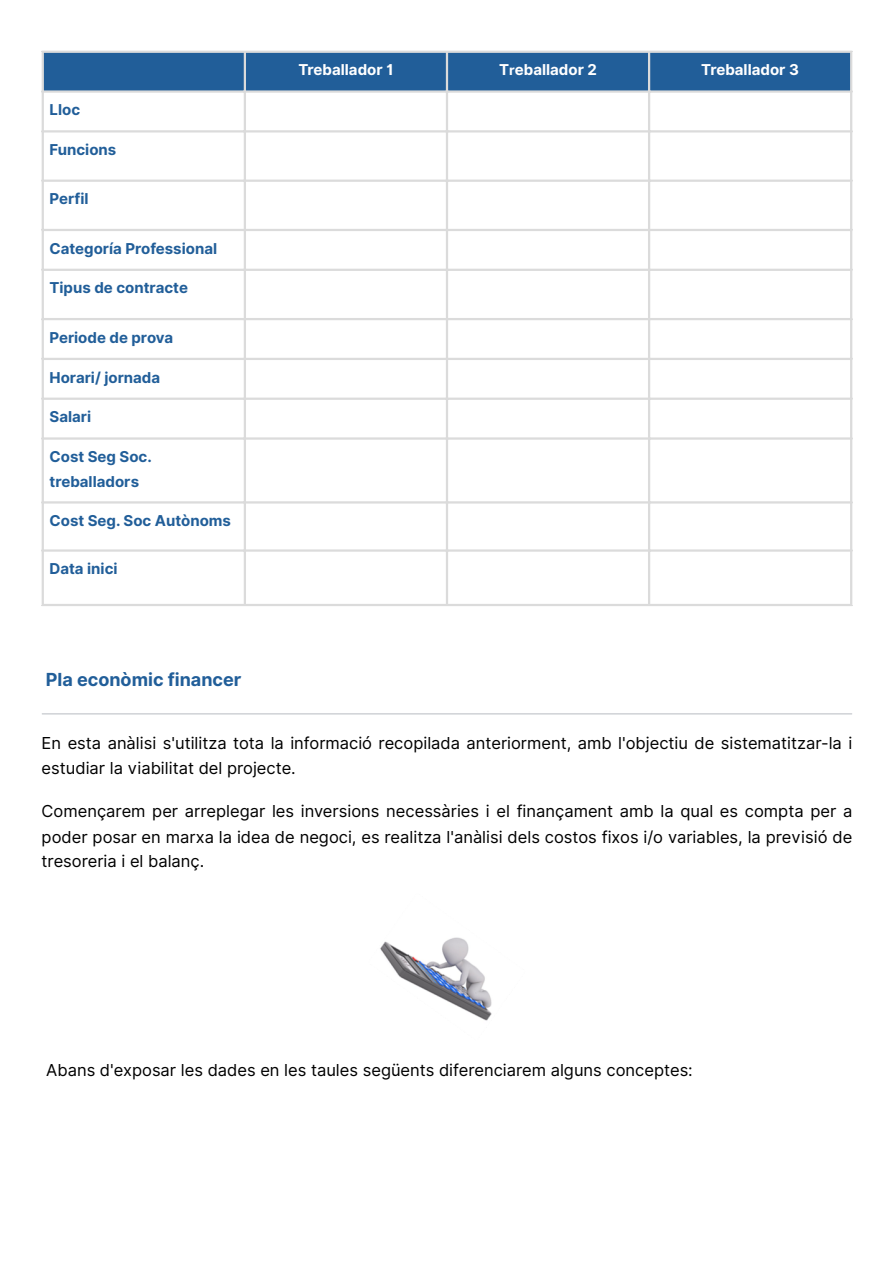
<style>
.page{position:relative;width:894px;height:1263px;background:#fff}
.page>*{position:absolute;margin:0;border:0;box-sizing:border-box;transform-origin:0 0}
.t1{font:700 18px "Inter";color:#215e99}
.t2{font:16.5px/25.3px "Inter";color:#000}
.t3{font:700 15px/24.8px "Inter";color:#215e99}
.t4{font:700 15px "Inter";color:#fff}
.s1{font-size:13.5px}
</style>
<div class="page">
<div style="left:44px;top:53px;width:805px;height:37px;background:#215e99"></div>
<hr style="left:42px;top:53px;width:2px;height:551px;background:#dbdbdb">
<hr style="left:244px;top:53px;width:2px;height:551px;background:#dbdbdb">
<hr style="left:446px;top:53px;width:2px;height:551px;background:#dbdbdb">
<hr style="left:647px;top:53px;width:3px;height:551px;background:#dbdbdb">
<hr style="left:849px;top:53px;width:3px;height:551px;background:#dbdbdb">
<hr style="left:42px;top:51px;width:810px;height:2px;background:#dbdbdb">
<hr style="left:42px;top:90px;width:810px;height:3px;background:#dbdbdb">
<hr style="left:42px;top:130px;width:810px;height:3px;background:#dbdbdb">
<hr style="left:42px;top:180px;width:810px;height:2px;background:#dbdbdb">
<hr style="left:42px;top:229px;width:810px;height:2px;background:#dbdbdb">
<hr style="left:42px;top:269px;width:810px;height:2px;background:#dbdbdb">
<hr style="left:42px;top:318px;width:810px;height:2px;background:#dbdbdb">
<hr style="left:42px;top:358px;width:810px;height:2px;background:#dbdbdb">
<hr style="left:42px;top:398px;width:810px;height:2px;background:#dbdbdb">
<hr style="left:42px;top:437px;width:810px;height:3px;background:#dbdbdb">
<hr style="left:42px;top:501px;width:810px;height:3px;background:#dbdbdb">
<hr style="left:42px;top:549px;width:810px;height:3px;background:#dbdbdb">
<hr style="left:42px;top:604px;width:810px;height:2px;background:#dbdbdb">
<hr style="left:42px;top:713px;width:809px;height:1px;background:#bfc3c8">
<img style="left:380px;top:937px;width:112px;height:84px">
<p class="t3" style="left:50px;top:97px;width:32px">Lloc</p>
<p class="t3" style="left:50px;top:137px;width:68px">Funcions</p>
<p class="t3" style="left:50px;top:186px;width:40px">Perfil</p>
<p class="t3" style="left:50px;top:236px;width:169px">Categoría Professional</p>
<p class="t3" style="left:50px;top:276px;width:140px">Tipus de contracte</p>
<p class="t3" style="left:50px;top:325px;width:125px">Periode de prova</p>
<p class="t3" style="left:50px;top:365px;width:112px">Horari/ jornada</p>
<p class="t3" style="left:50px;top:404px;width:43px">Salari</p>
<p class="t3" style="left:50px;top:444px;width:104px">Cost Seg Soc. treballadors</p>
<p class="t3" style="left:50px;top:508px;width:183px">Cost Seg. Soc Autònoms</p>
<p class="t3" style="left:50px;top:556px;width:69px">Data inici</p>
<p class="t1" style="left:46px;top:669px;width:197px">Pla econòmic financer</p>
<p class="t4" style="left:298px;top:61px;width:96px">Treballador 1</p>
<h1 class="t4" style="left:499px;top:61px;width:99px">T<span class="s1">r</span>eballador 2</h1>
<p class="t4" style="left:701px;top:61px;width:99px">Treballador 3</p>
<p class="t2" style="left:42px;top:731px;width:811px;line-height:24.8px">En esta anàlisi s'utilitza tota la informació recopilada anteriorment, amb l'objectiu de sistematitzar-la i estudiar la viabilitat del projecte.</p>
<p class="t2" style="left:42px;top:798px;width:811px;text-align:justify">Començarem per arreplegar les inversions necessàries i el finançament amb la qual es compta per a poder posar en marxa la idea de negoci, es realitza l'anàlisi dels costos fixos i/o variables, la previsió de tresoreria i el balanç.</p>
<p class="t2" style="left:46px;top:1057px;width:647px">Abans d'exposar les dades en les taules següents diferenciarem alguns conceptes:</p>
</div>
